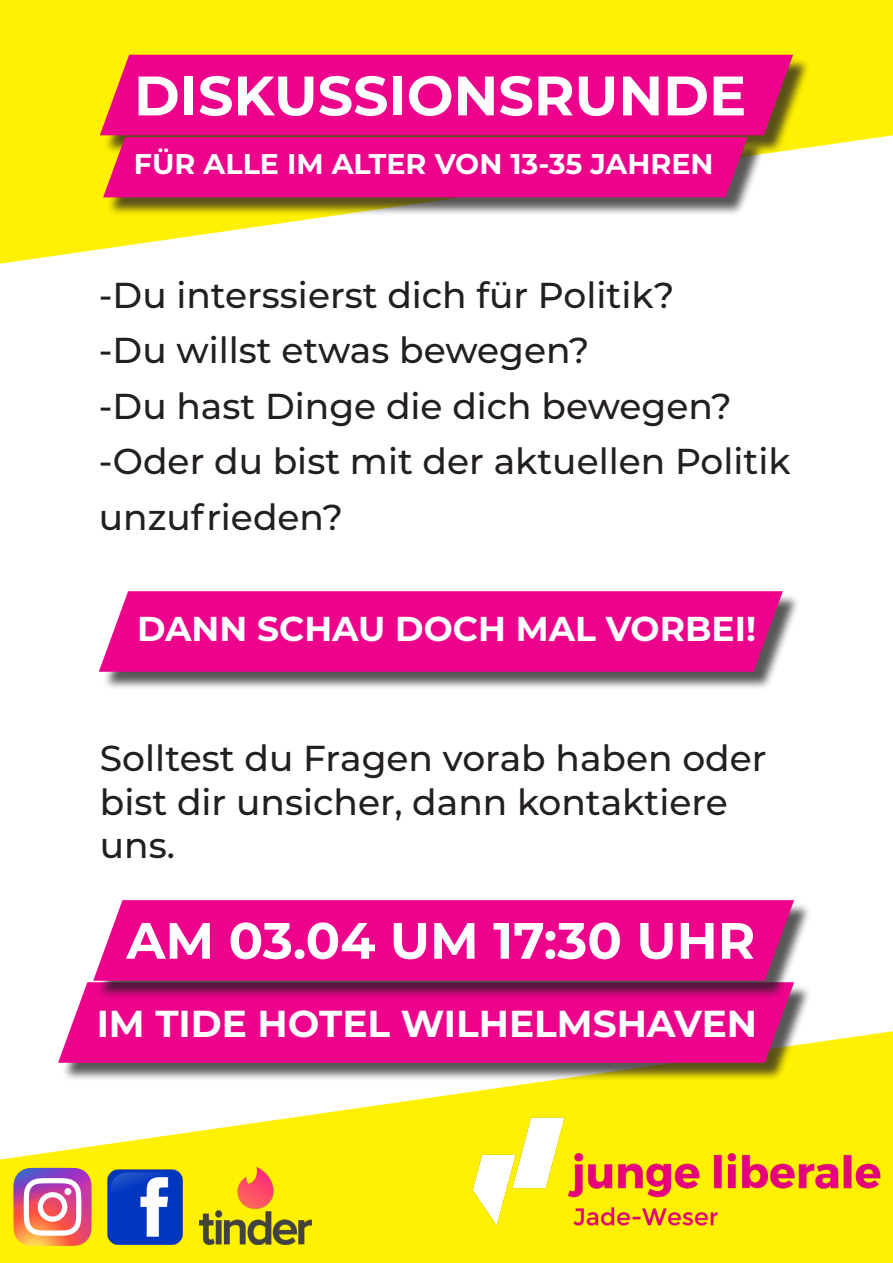
<style>
.page{position:relative;width:893px;height:1263px;background:#fff}
.page>*{position:absolute;margin:0;border:0;box-sizing:border-box;transform-origin:0 0}
.t1{font:700 55.5px "Montserrat";color:#fff}
.t2{font:700 51px "Montserrat";color:#fff}
.t3{font:700 37.5px "Montserrat";color:#fff}
.t4{font:500 36px/55.5px "Montserrat";color:#231f20}
.t5{font:700 34.5px "Montserrat";color:#fff}
.t6{font:700 28.5px "Montserrat";color:#fff}
</style>
<div class="page">
<svg style="left:0;top:1031px;width:893px;height:232px;fill:#fff101"></svg>
<img style="left:103px;top:1165px;width:84px;height:83px">
<div style="left:61px;top:984px;width:751px;height:98px;background:#231f20;opacity:.75"></div>
<div style="left:58px;top:982px;width:736px;height:81px;background:#ed028c"></div>
<div style="left:102px;top:593px;width:698px;height:97px;background:#231f20;opacity:.75"></div>
<div style="left:99px;top:591px;width:684px;height:81px;background:#ed028c"></div>
<svg style="left:0;top:0;width:893px;height:264px;fill:#fff101"></svg>
<img style="left:446px;top:1089px;width:447px;height:174px">
<div style="left:103px;top:57px;width:708px;height:97px;background:#231f20;opacity:.75"></div>
<div style="left:100px;top:55px;width:693px;height:80px;background:#ed028c"></div>
<div style="left:106px;top:139px;width:659px;height:77px;background:#231f20;opacity:.75"></div>
<div style="left:103px;top:137px;width:644px;height:60px;background:#ed028c"></div>
<div style="left:97px;top:902px;width:715px;height:97px;background:#231f20;opacity:.75"></div>
<div style="left:93px;top:900px;width:701px;height:81px;background:#ed028c"></div>
<img style="left:14px;top:1168px;width:78px;height:78px">
<img style="left:200px;top:1167px;width:112px;height:78px">
<p class="t1" style="left:134px;top:56px;width:614px">DISKUSSIONSRUNDE</p>
<p class="t6" style="left:134px;top:143px;width:581px">FÜR ALLE IM ALTER VON 13-35 JAHREN</p>
<p class="t4" style="left:99px;top:266px;width:577px">-Du interssierst dich für Politik?</p>
<p class="t4" style="left:99px;top:321px;width:492px">-Du willst etwas bewegen?</p>
<p class="t4" style="left:99px;top:377px;width:693px">-Du hast Dinge die dich bewegen? -Oder du bist mit der aktuellen Politik unzufrieden?</p>
<p class="t5" style="left:137px;top:604px;width:620px">DANN SCHAU DOCH MAL VORBEI!</p>
<p class="t4" style="left:100px;top:736px;width:668px;line-height:43.2px">Solltest du Fragen vorab haben oder bist dir unsicher, dann kontaktiere uns.</p>
<p class="t2" style="left:126px;top:904px;width:630px">AM 03.04 UM 17:30 UHR</p>
<p class="t3" style="left:97px;top:996px;width:662px">IM TIDE HOTEL WILHELMSHAVEN</p>
</div>
